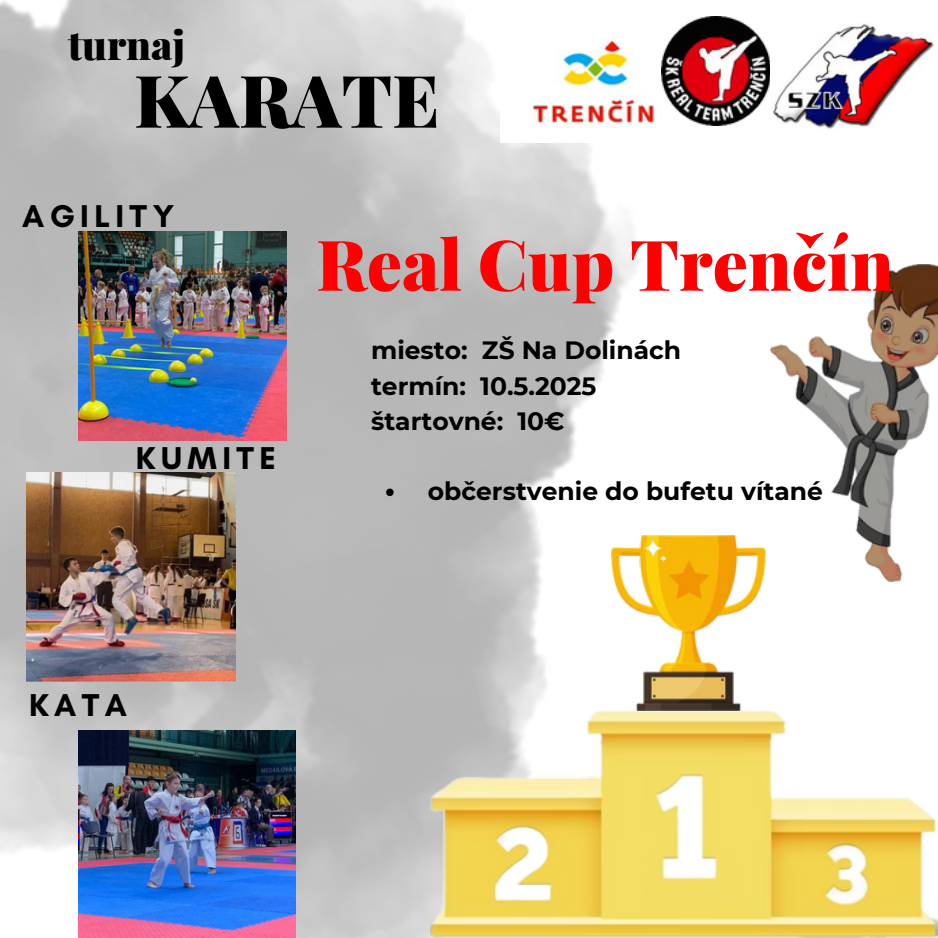
<style>
.page{position:relative;width:938px;height:938px;background:#fff}
.page>*{position:absolute;margin:0;border:0;box-sizing:border-box;transform-origin:0 0}
.t1{font:900 72.5px "Playfair Display";color:#000}
.t2{font:900 70px "Playfair Display";color:#f00}
.t3{font:900 40px "Playfair Display";color:#000}
.t4{font:700 32px "Glacial Indifference";letter-spacing:.17em;color:#000}
.t5{font:700 25px/35.5px "Montserrat";color:#000}
</style>
<div class="page">
<img style="left:0;top:0;width:688px;height:937px">
<img style="left:430px;top:711px;width:508px;height:226px">
<img style="left:500px;top:17px;width:188px;height:125px">
<img style="left:661px;top:17px;width:109px;height:108px">
<img style="left:773px;top:24px;width:161px;height:105px">
<img style="left:770px;top:264px;width:168px;height:317px">
<img style="left:27px;top:473px;width:208px;height:208px">
<img style="left:78px;top:731px;width:218px;height:206px">
<img style="left:78px;top:231px;width:209px;height:209px">
<img style="left:611px;top:535px;width:154px;height:175px">
<svg style="left:386px;top:488px;width:7px;height:8px"></svg>
<h1 class="t3" style="left:68px;top:16px;width:119px">turnaj</h1>
<h4 class="t1" style="left:134px;top:49px;width:307px">KARATE</h4>
<h4 class="t4" style="left:22px;top:196px;width:153px">AGILITY</h4>
<h4 class="t4" style="left:136px;top:439px;width:141px">KUMITE</h4>
<p class="t2" style="left:316px;top:215px;width:579px">Real Cup Trenčín</p>
<p class="t5" style="left:371px;top:332px;width:311px">miesto: ZŠ Na Dolinách termín: 10.5.2025 štartovné: 10€</p>
<p class="t5" style="left:428px;top:473px;width:396px">občerstvenie do bufetu vítané</p>
<p class="t4" style="left:29px;top:685px;width:99px">KATA</p>
</div>
